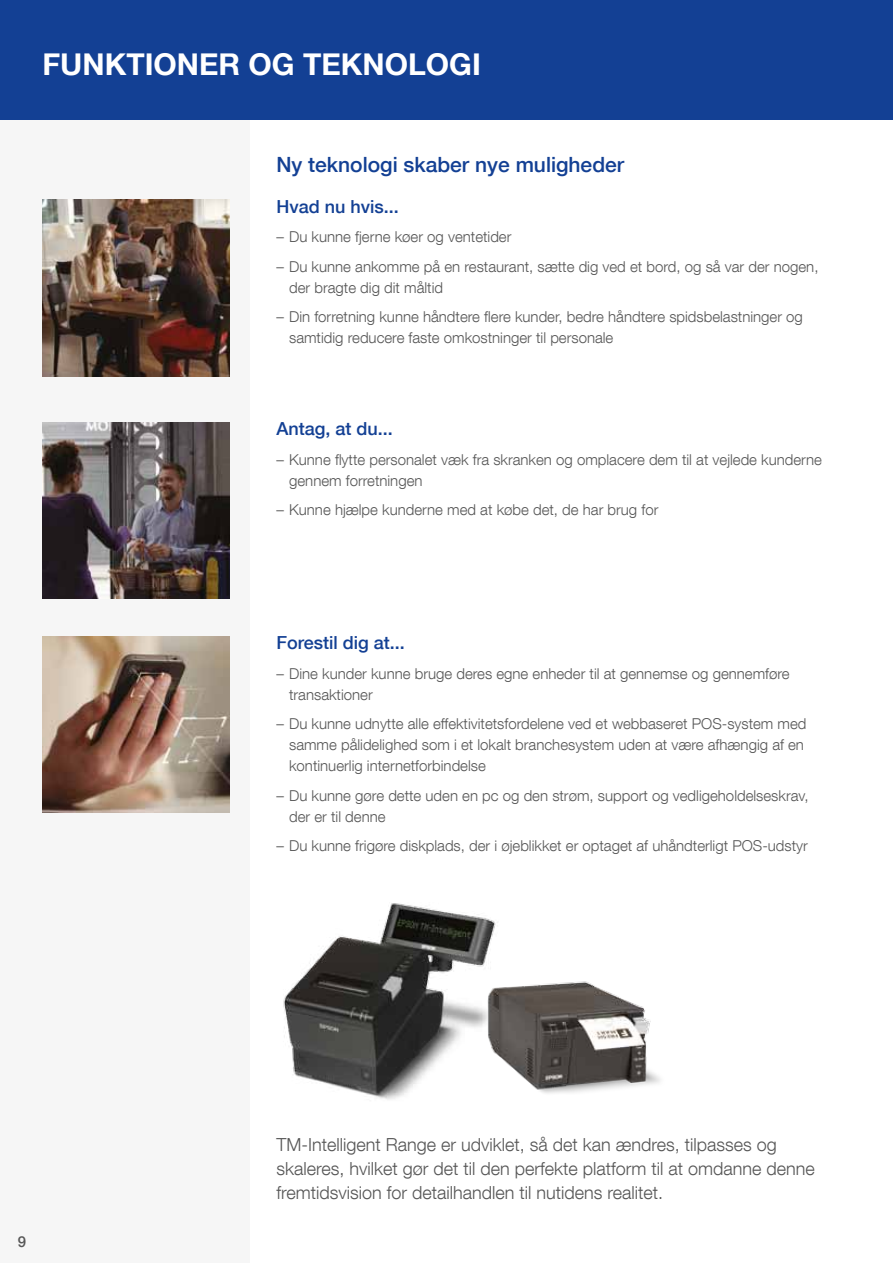
<style>
.page{position:relative;width:893px;height:1263px;background:#fff}
.page>*{position:absolute;margin:0;border:0;box-sizing:border-box;transform-origin:0 0}
.t1{font:700 30px "Helvetica Neue LT Com";color:#fff}
.t2{font:500 21px "Helvetica Neue LT Com";color:#134094}
.t3{font:300 18px/24px "Helvetica Neue LT Com";color:#565656}
.t4{font:500 18px "Helvetica Neue LT Com";color:#134094}
.t5{font:300 15px/21px "Helvetica Neue LT Com";color:#565656}
.t6{font:500 15px "Helvetica Neue LT Com";color:#565656}
</style>
<div class="page">
<div style="left:0;top:0;width:250px;height:1263px;background:#f6f6f6"></div>
<div style="left:0;top:0;width:893px;height:119px;background:#134094"></div>
<img style="left:43px;top:200px;width:187px;height:176px">
<img style="left:43px;top:422px;width:187px;height:177px">
<img style="left:43px;top:636px;width:187px;height:177px">
<img style="left:283px;top:903px;width:215px;height:197px">
<img style="left:475px;top:963px;width:186px;height:137px">
<h1 class="t1" style="left:43px;top:45px;width:436px">FUNKTIONER OG TEKNOLOGI</h1>
<h2 class="t2" style="left:276px;top:152px;width:349px">Ny teknologi skaber nye muligheder</h2>
<p class="t4" style="left:276px;top:195px;width:124px">Hvad nu hvis...</p>
<p class="t5" style="left:276px;top:226px;width:237px">– Du kunne fjerne køer og ventetider</p>
<p class="t5" style="left:289px;top:256px;width:531px;text-indent:-13px">– Du kunne ankomme på en restaurant, sætte dig ved et bord, og så var der nogen, der bragte dig dit måltid</p>
<p class="t5" style="left:289px;top:306px;width:515px;text-indent:-13px">– Din forretning kunne håndtere flere kunder, bedre håndtere spidsbelastninger og samtidig reducere faste omkostninger til personale</p>
<p class="t4" style="left:276px;top:418px;width:118px">Antag, at du...</p>
<p class="t5" style="left:289px;top:448px;width:534px;text-indent:-13px">– Kunne flytte personalet væk fra skranken og omplacere dem til at vejlede kunderne gennem forretningen</p>
<p class="t5" style="left:276px;top:499px;width:384px">– Kunne hjælpe kunderne med at købe det, de har brug for</p>
<p class="t4" style="left:276px;top:632px;width:130px">Forestil dig at...</p>
<p class="t5" style="left:289px;top:662px;width:502px;text-indent:-13px">– Dine kunder kunne bruge deres egne enheder til at gennemse og gennemføre transaktioner</p>
<p class="t5" style="left:289px;top:713px;width:519px;text-indent:-13px">– Du kunne udnytte alle effektivitetsfordelene ved et webbaseret POS-system med samme pålidelighed som i et lokalt branchesystem uden at være afhængig af en kontinuerlig internetforbindelse</p>
<p class="t5" style="left:289px;top:784px;width:521px;text-indent:-13px">– Du kunne gøre dette uden en pc og den strøm, support og vedligeholdelseskrav, der er til denne</p>
<p class="t5" style="left:276px;top:835px;width:533px">– Du kunne frigøre diskplads, der i øjeblikket er optaget af uhåndterligt POS-udstyr</p>
<p class="t6" style="left:18px;top:1233px;width:10px">9</p>
<p class="t3" style="left:276px;top:1132px;width:540px">TM-Intelligent Range er udviklet, så det kan ændres, tilpasses og skaleres, hvilket gør det til den perfekte platform til at omdanne denne fremtidsvision for detailhandlen til nutidens realitet.</p>
</div>
